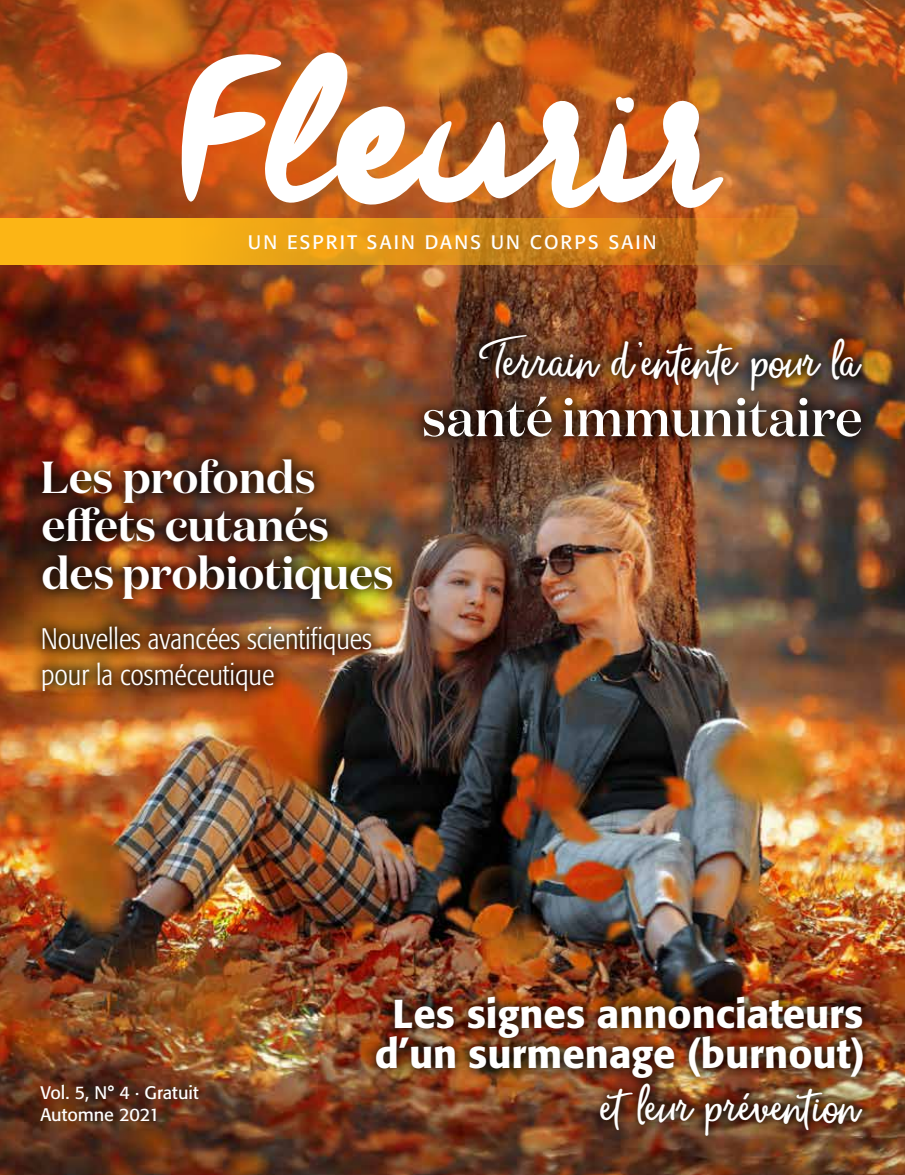
<style>
.page{position:relative;width:905px;height:1175px;background:#fff}
.page>*{position:absolute;margin:0;border:0;box-sizing:border-box;transform-origin:0 0}
.t1{font:500 52.65px "Domaine Disp";color:#fff}
.t2{font:48px "Money Penny Script";color:#fff}
.t3{font:600 44.85px/47.8px "Domaine Disp";color:#fff}
.t4{font:500 40.05px/40.3px "Formata";color:#fff;text-align:center}
.t5{font:300 condensed 29.4px/35.2px "Formata";color:#fff}
.t6{font:19.35px "Formata";letter-spacing:.115em;color:#fff}
.t7{font:18px/21.6px "Formata";letter-spacing:-.005em;color:#fff}
</style>
<div class="page">
<img style="left:0;top:309px;width:904px;height:865px">
<img style="left:0;top:0;width:904px;height:309px">
<svg style="left:0;top:218px;width:866px;height:46px"></svg>
<svg style="left:265px;top:49px;width:459px;height:162px"></svg>
<svg style="left:614px;top:96px;width:20px;height:18px"></svg>
<svg style="left:181px;top:54px;width:100px;height:148px"></svg>
<div style="left:27px;top:444px;width:380px;height:261px;background:#000;opacity:.75"></div>
<div style="left:364px;top:984px;width:511px;height:163px;background:#000;opacity:.75"></div>
<div style="left:409px;top:320px;width:466px;height:131px;background:#000;opacity:.75"></div>
<p class="t6" style="left:248px;top:230px;width:410px">UN ESPRIT SAIN DANS UN CORPS SAIN</p>
<h3 class="t3" style="left:40px;top:452px;width:355px">Les profonds effets cutanés des probiotiques</h3>
<p class="t5" style="left:41px;top:621px;width:333px">Nouvelles avancées scientifiques pour la cosméceutique</p>
<h2 class="t2" style="left:484px;top:328px;width:375px">Terrain d’entente pour la</h2>
<h1 class="t1" style="left:422px;top:384px;width:442px">santé immunitaire</h1>
<p class="t7" style="left:40px;top:1082px;width:160px">Vol. 5, N° 4 · Gratuit<br>Automne 2021</p>
<h3 class="t4" style="left:375px;top:993px;width:491px">Les signes annonciateurs d’un surmenage (burnout)</h3>
<h2 class="t2" style="left:601px;top:1073px;width:259px">et leur prévention</h2>
</div>
